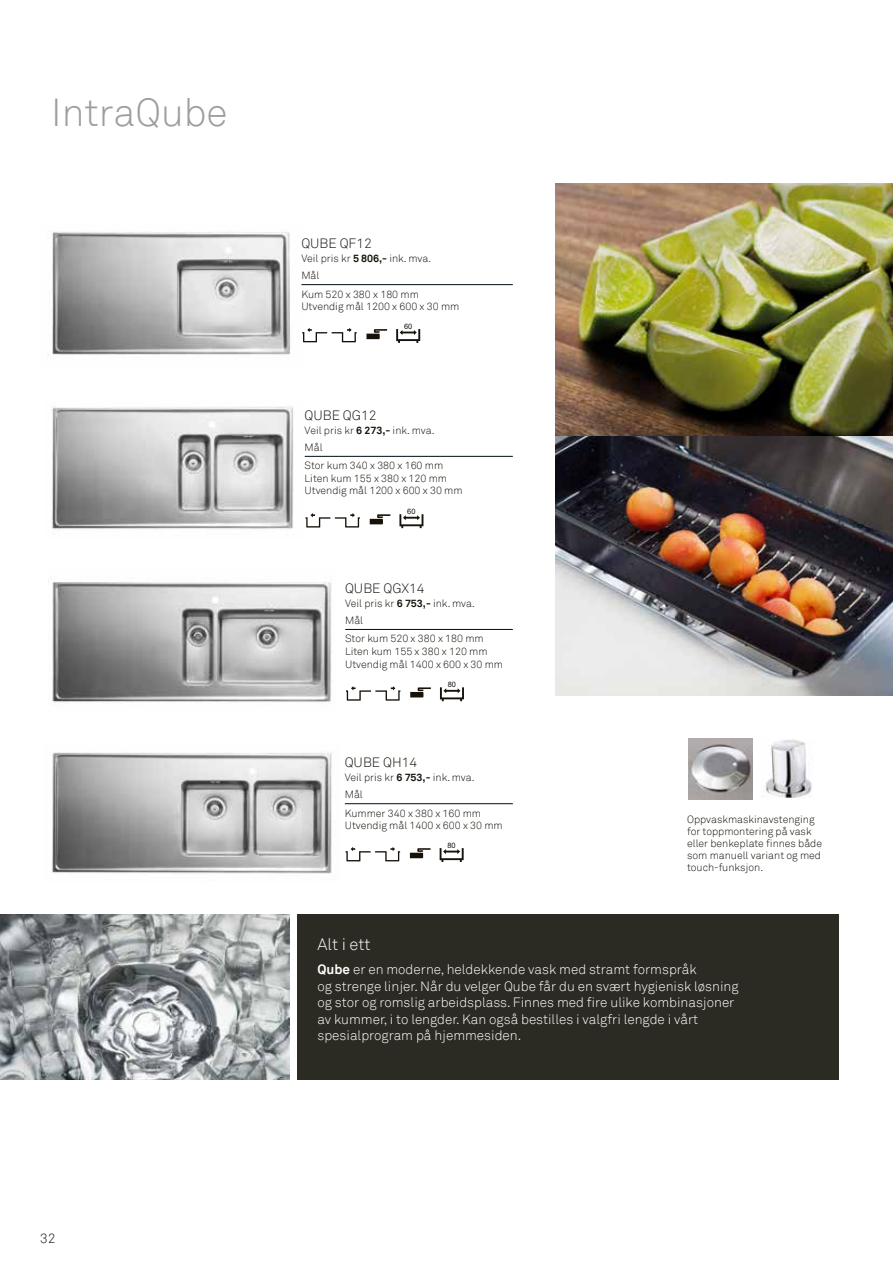
<style>
.page{position:relative;width:893px;height:1263px;background:#fff}
.page>*{position:absolute;margin:0;border:0;box-sizing:border-box;transform-origin:0 0}
.t1{font:300 39px "Akkurat";color:#9c9d9c}
.t2{font:300 16.5px "Akkurat";letter-spacing:-.005em;color:#fff}
.t3{font:300 13.5px/16.5px "Akkurat";color:#fff}
.t4{font:300 13.5px "Akkurat";color:#15130b}
.t5{font:300 10.5px/12.6px "Akkurat";color:#15130b}
.t6{font:7.5px "Arial";color:#15130b}
.s1{font-weight:700}
</style>
<div class="page">
<img style="left:689px;top:738px;width:64px;height:61px">
<img style="left:761px;top:739px;width:51px;height:59px">
<img style="left:556px;top:183px;width:337px;height:513px">
<div style="left:298px;top:914px;width:541px;height:170px;background:#2c2b23"></div>
<img style="left:0;top:914px;width:289px;height:166px">
<img style="left:50px;top:577px;width:282px;height:126px">
<img style="left:47px;top:230px;width:257px;height:127px">
<img style="left:51px;top:406px;width:242px;height:124px">
<hr style="left:301px;top:284px;width:212px;height:1px;background:#000c12">
<svg style="left:396px;top:329px;width:24px;height:14px"></svg>
<svg style="left:366px;top:329px;width:21px;height:10px"></svg>
<svg style="left:302px;top:328px;width:55px;height:14px"></svg>
<hr style="left:305px;top:456px;width:208px;height:1px;background:#000c12">
<svg style="left:399px;top:514px;width:24px;height:14px"></svg>
<svg style="left:370px;top:514px;width:20px;height:10px"></svg>
<svg style="left:305px;top:513px;width:55px;height:14px"></svg>
<hr style="left:345px;top:629px;width:168px;height:1px;background:#000c12">
<svg style="left:440px;top:687px;width:24px;height:14px"></svg>
<svg style="left:410px;top:687px;width:21px;height:10px"></svg>
<svg style="left:346px;top:686px;width:54px;height:15px"></svg>
<img style="left:52px;top:752px;width:280px;height:122px">
<hr style="left:345px;top:803px;width:168px;height:1px;background:#000c12">
<svg style="left:440px;top:848px;width:24px;height:14px"></svg>
<svg style="left:410px;top:848px;width:21px;height:10px"></svg>
<svg style="left:346px;top:847px;width:54px;height:14px"></svg>
<div style="left:0;top:1080px;width:893px;height:183px;background:#fff"></div>
<h1 class="t1" style="left:51px;top:89px;width:178px">IntraQube</h1>
<p class="t4" style="left:301px;top:236px;width:72px">QUBE QF12</p>
<p class="t5" style="left:301px;top:250px;width:131px;line-height:17.1px">Veil pris kr <span class="s1">5 806,-</span> ink. mva.<br>Mål</p>
<p class="t5" style="left:301px;top:288px;width:160px">Kum 520 x 380 x 180 mm<br>Utvendig mål 1200 x 600 x 30 mm</p>
<p class="t6" style="left:404px;top:321px;width:10px">60</p>
<p class="t4" style="left:305px;top:407px;width:73px">QUBE QG12</p>
<p class="t5" style="left:305px;top:422px;width:131px;line-height:17.1px">Veil pris kr <span class="s1">6 273,-</span> ink. mva.<br>Mål</p>
<p class="t5" style="left:305px;top:459px;width:160px">Stor kum 340 x 380 x 160 mm<br>Liten kum 155 x 380 x 120 mm<br>Utvendig mål 1200 x 600 x 30 mm</p>
<p class="t6" style="left:407px;top:507px;width:10px">60</p>
<p class="t4" style="left:345px;top:580px;width:81px">QUBE QGX14</p>
<p class="t5" style="left:345px;top:595px;width:131px;line-height:17.1px">Veil pris kr <span class="s1">6 753,-</span> ink. mva.<br>Mål</p>
<p class="t5" style="left:345px;top:633px;width:160px">Stor kum 520 x 380 x 180 mm<br>Liten kum 155 x 380 x 120 mm<br>Utvendig mål 1400 x 600 x 30 mm</p>
<p class="t6" style="left:448px;top:680px;width:10px">80</p>
<p class="t4" style="left:345px;top:755px;width:74px">QUBE QH14</p>
<p class="t5" style="left:345px;top:769px;width:131px;line-height:17.1px">Veil pris kr <span class="s1">6 753,-</span> ink. mva.<br>Mål</p>
<p class="t5" style="left:345px;top:807px;width:160px">Kummer 340 x 380 x 160 mm<br>Utvendig mål 1400 x 600 x 30 mm</p>
<p class="t6" style="left:447px;top:840px;width:10px">80</p>
<p class="t5" style="left:687px;top:813px;width:136px;line-height:12px">Oppvaskmaskinavstenging for toppmontering på vask eller benkeplate finnes både som manuell variant og med touch-funksjon.</p>
<h2 class="t2" style="left:317px;top:935px;width:55px">Alt i ett</h2>
<p class="t3" style="left:317px;top:962px;width:423px"><span class="s1">Qube</span> er en moderne, heldekkende vask med stramt formspråk<br>og strenge linjer. Når du velger Qube får du en svært hygienisk løsning og stor og romslig arbeidsplass. Finnes med fire ulike kombinasjoner av kummer, i to lengder. Kan også bestilles i valgfri lengde i vårt spesialprogram på hjemmesiden.</p>
<p class="t4" style="left:40px;top:1230px;width:17px">32</p>
</div>
